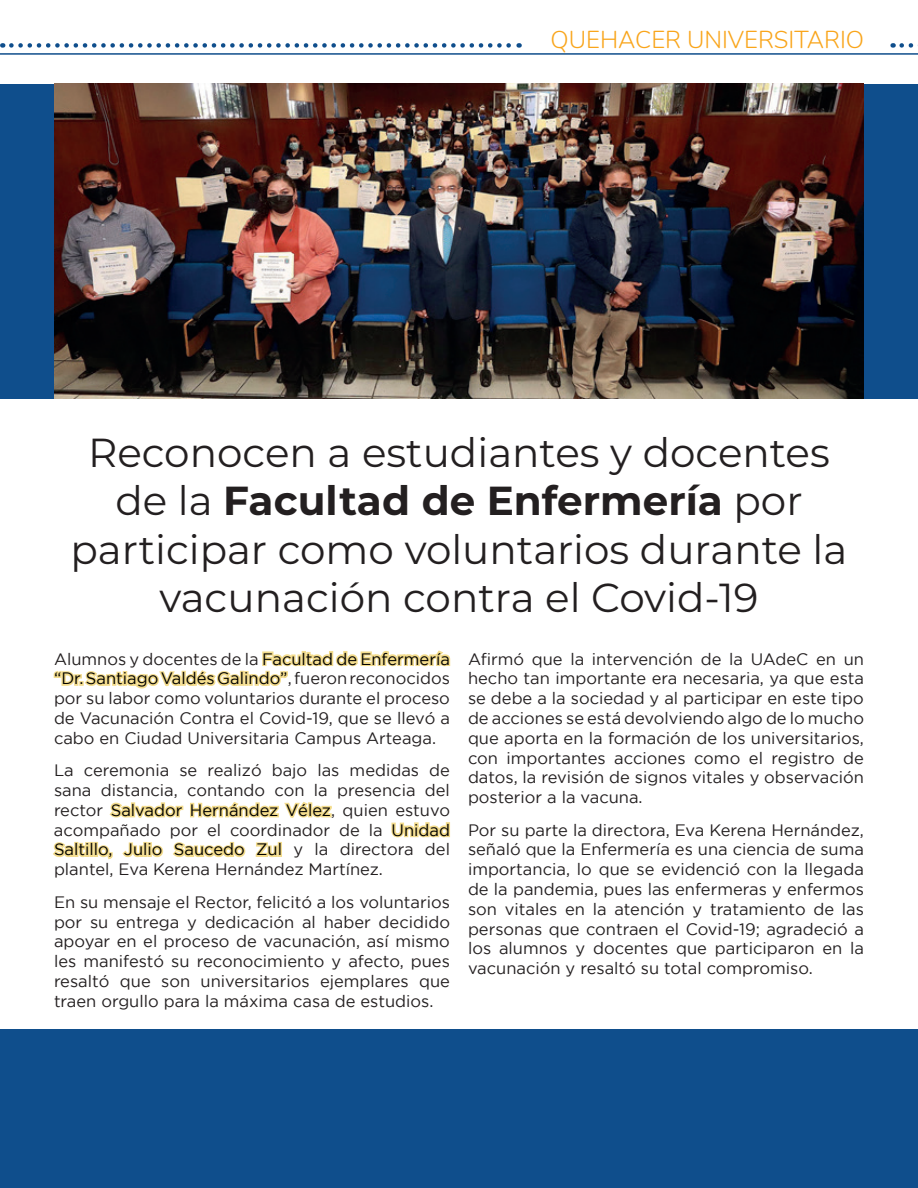
<style>
.page{position:relative;width:918px;height:1188px;background:#fff}
.page>*{position:absolute;margin:0;border:0;box-sizing:border-box;transform-origin:0 0}
.t1{font:40.5px/48.6px "Montserrat";color:#231f20;text-align:center}
.t2{font:300 24px "Nunito";color:#f9a51b}
.t3{font:16.5px/19.8px "Gotham";color:#231f20;text-align:justify}
.s1{font-weight:700}
.s2{color:#000}
</style>
<div class="page">
<hr style="left:0;top:53px;width:918px;height:2px;background:#0f4e8c">
<svg style="left:902px;top:43px;width:16px;height:5px"></svg>
<div style="left:0;top:84px;width:918px;height:314px;background:#0f4e8c"></div>
<svg style="left:11px;top:43px;width:509px;height:5px"></svg>
<img style="left:54px;top:84px;width:810px;height:314px">
<div style="left:0;top:1029px;width:918px;height:159px;background:#0f4e8c"></div>
<svg style="left:53px;top:650px;width:398px;height:39px"></svg>
<svg style="left:109px;top:802px;width:223px;height:16px"></svg>
<svg style="left:391px;top:822px;width:59px;height:16px"></svg>
<svg style="left:53px;top:842px;width:60px;height:18px"></svg>
<svg style="left:122px;top:842px;width:42px;height:16px"></svg>
<svg style="left:173px;top:842px;width:105px;height:16px"></svg>
<div style="left:278px;top:842px;width:4px;height:15px;border:3px solid #f3dc8d"></div>
<h2 class="t2" style="left:551px;top:23px;width:315px">QUEHACER UNIVERSITARIO</h2>
<h1 class="t1" style="left:71px;top:426px;width:778px">Reconocen a estudiantes y docentes de la <span class="s1">Facultad de Enfermería</span> por participar como voluntarios durante la vacunación contra el Covid-19</h1>
<p class="t3" style="left:54px;top:649px;width:398px">Alumnos y docentes de la <span class="s2">Facultad de Enfermería “Dr. Santiago Valdés Galindo”</span>, fueron reconocidos por su labor como voluntarios durante el proceso de Vacunación Contra el Covid-19, que se llevó a cabo en Ciudad Universitaria Campus Arteaga.</p>
<p class="t3" style="left:54px;top:760px;width:398px">La ceremonia se realizó bajo las medidas de sana distancia, contando con la presencia del rector <span class="s2">Salvador Hernández Vélez</span>, quien estuvo acompañado por el coordinador de la <span class="s2">Unidad Saltillo, Julio Saucedo Zul</span> y la directora del plantel, Eva Kerena Hernández Martínez.</p>
<p class="t3" style="left:54px;top:892px;width:398px">En su mensaje el Rector, felicitó a los voluntarios por su entrega y dedicación al haber decidido apoyar en el proceso de vacunación, así mismo les manifestó su reconocimiento y afecto, pues resaltó que son universitarios ejemplares que traen orgullo para la máxima casa de estudios.</p>
<p class="t3" style="left:468px;top:649px;width:398px">Afirmó que la intervención de la UAdeC en un hecho tan importante era necesaria, ya que esta se debe a la sociedad y al participar en este tipo de acciones se está devolviendo algo de lo mucho que aporta en la formación de los universitarios, con importantes acciones como el registro de datos, la revisión de signos vitales y observación posterior a la vacuna.</p>
<p class="t3" style="left:468px;top:820px;width:398px">Por su parte la directora, Eva Kerena Hernández, señaló que la Enfermería es una ciencia de suma importancia, lo que se evidenció con la llegada de la pandemia, pues las enfermeras y enfermos son vitales en la atención y tratamiento de las personas que contraen el Covid-19; agradeció a los alumnos y docentes que participaron en la vacunación y resaltó su total compromiso.</p>
</div>
